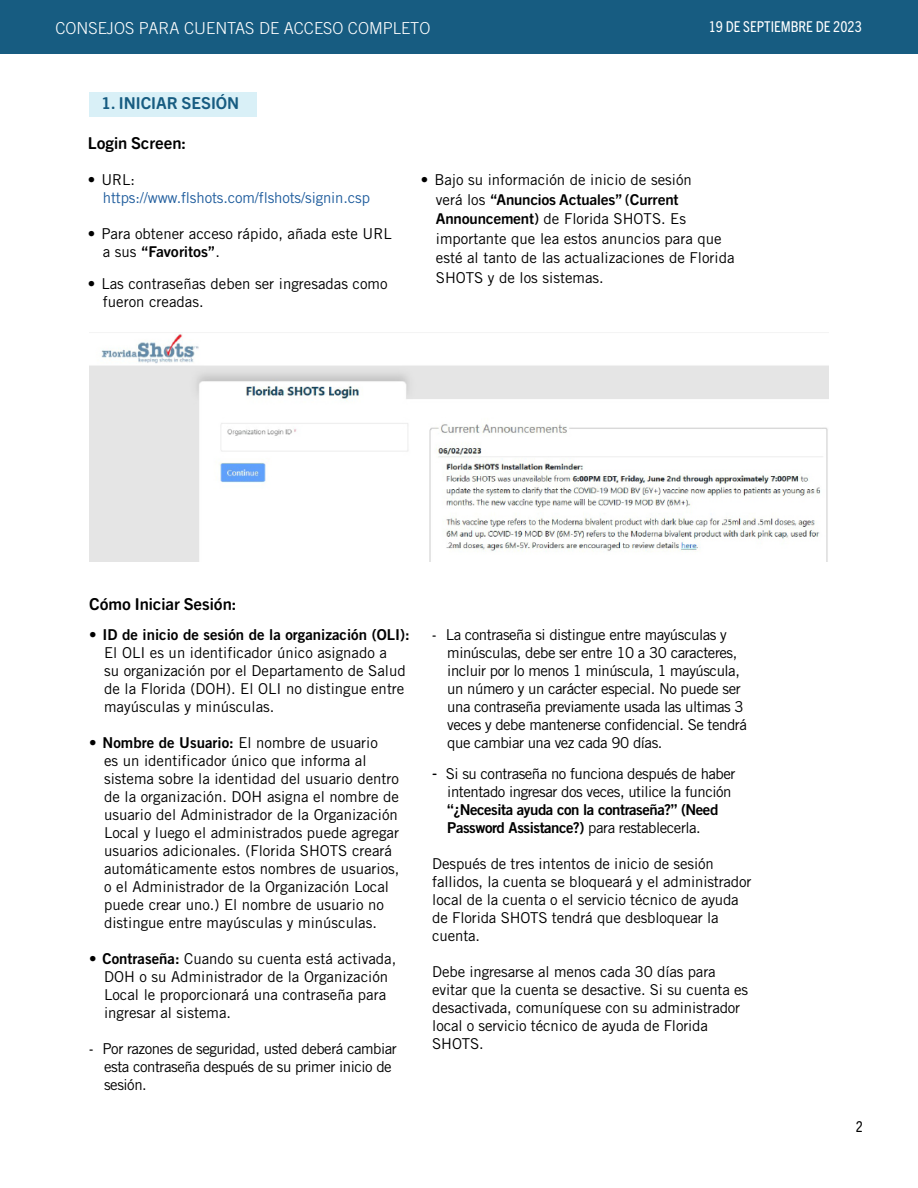
<style>
.page{position:relative;width:918px;height:1188px;background:#fff}
.page>*{position:absolute;margin:0;border:0;box-sizing:border-box;transform-origin:0 0}
.t1{font:300 16.5px "Trade Gothic";color:#fff}
.t2{font:700 16.5px "Trade Gothic Next SR Pro";color:#000}
.t3{font:700 16.5px "Trade Gothic Next SR Pro";color:#175c81}
.t4{font:15px/18px "Trade Gothic";color:#000}
.t5{font:15px/18px "Trade Gothic";letter-spacing:-.03em;color:#000}
.t6{font:15px/18px "Trade Gothic LT Std Bd 2";letter-spacing:-.03em;color:#000}
.t7{font:700 15px "Trade Gothic Next SR Pro";letter-spacing:-.01em;color:#000}
.t8{font:15px "Trade Gothic";letter-spacing:-.01em;color:#215e9e}
.t9{font:15px "Trade Gothic LT Std Bd 2";color:#000}
.t10{font:condensed 15px "Trade Gothic Next SR Pro";color:#fff}
.t11{font:condensed 15px "Trade Gothic Next SR Pro";color:#000}
.s1{font-family:"Trade Gothic";font-weight:400}
.s2{font-family:"Trade Gothic Next SR Pro";font-weight:700}
.s3{font-family:"Trade Gothic"}
.s4{font-family:"Trade Gothic LT Std Bd 2"}
.s5{font-family:"Trade Gothic Next SR Pro";font-stretch:condensed}
.s6{font-family:"Trade Gothic Next SR Pro";font-stretch:condensed;font-size:18px}
</style>
<div class="page">
<img style="left:90px;top:334px;width:738px;height:228px">
<div style="left:89px;top:92px;width:167px;height:24px;background:#d9f0f7"></div>
<div style="left:0;top:0;width:918px;height:54px;background:#175c81"></div>
<p class="t1" style="left:56px;top:18px;width:377px">CONSEJOS PARA CUENTAS DE ACCESO COMPLETO</p>
<p class="t10" style="left:709px;top:17px;width:155px">19 DE SEPTIEMBRE DE 2023</p>
<p class="t3" style="left:102px;top:92px;width:139px">1. INICIAR SESIÓN</p>
<p class="t2" style="left:88px;top:132px;width:100px">Login Screen:</p>
<p class="t4" style="left:88px;top:171px;width:49px">• URL:</p>
<p class="t8" style="left:103px;top:189px;width:269px">https://www.flshots.com/flshots/signin.csp</p>
<p class="t4" style="left:88px;top:225px;width:305px">• Para obtener acceso rápido, añada este URL</p>
<p class="t7" style="left:103px;top:241px;width:119px"><span class="s1">a sus</span> “Favoritos”<span class="s1">.</span></p>
<p class="t4" style="left:103px;top:274px;width:286px;text-indent:-15px">• Las contraseñas deben ser ingresadas como fueron creadas.</p>
<p class="t4" style="left:421px;top:171px;width:272px">• Bajo su información de inicio de sesión</p>
<p class="t7" style="left:436px;top:189px;width:244px"><span class="s1">verá los</span> “Anuncios Actuales” (Current</p>
<p class="t4" style="left:436px;top:209px;width:300px;line-height:19.5px"><span class="s2">Announcement)</span> de Florida SHOTS. Es importante que lea estos anuncios para que esté al tanto de las actualizaciones de Florida SHOTS y de los sistemas.</p>
<p class="t2" style="left:89px;top:593px;width:149px">Cómo Iniciar Sesión:</p>
<p class="t9" style="left:89px;top:625px;width:322px"><span class="s3">•</span> ID de inicio de sesión de la organización (OLI):</p>
<p class="t4" style="left:104px;top:643px;width:303px">El OLI es un identificador único asignado a su organización por el Departamento de Salud de la Florida (DOH). El OLI no distingue entre mayúsculas y minúsculas.</p>
<p class="t4" style="left:104px;top:733px;width:297px;text-indent:-15px">• <span class="s4">Nombre de Usuario:</span> El nombre de usuario<br>es un identificador único que informa al sistema sobre la identidad del usuario dentro de la organización. DOH asigna el nombre de usuario del Administrador de la Organización Local y luego el administrados puede agregar usuarios adicionales. (Florida SHOTS creará automáticamente estos nombres de usuarios, o el Administrador de la Organización Local puede crear uno.) El nombre de usuario no distingue entre mayúsculas y minúsculas.</p>
<p class="t4" style="left:104px;top:949px;width:294px;text-indent:-15px">• <span class="s4">Contraseña:</span> Cuando su cuenta está activada, DOH o su Administrador de la Organización Local le proporcionará una contraseña para ingresar al sistema.</p>
<p class="t5" style="left:104px;top:1039px;width:294px;text-indent:-15px"><span class="s5">-</span> Por razones de seguridad, usted deberá cambiar esta contraseña después de su primer inicio de sesión.</p>
<p class="t5" style="left:447px;top:625px;width:301px;text-indent:-15px"><span class="s5">-</span> La contraseña si distingue entre mayúsculas y minúsculas, debe ser entre 10 a 30 caracteres, incluir por lo menos 1 minúscula, 1 mayúscula, un número y un carácter especial. No puede ser una contraseña previamente usada las ultimas 3 veces y debe mantenerse confidencial. Se tendrá que cambiar una vez cada 90 días.</p>
<p class="t5" style="left:432px;top:765px;width:305px;text-align:right"><span class="s6">-</span> Si su contraseña no funciona después de haber intentado ingresar dos veces, utilice la función</p>
<p class="t6" style="left:447px;top:801px;width:273px">“¿Necesita ayuda con la contraseña?” (Need<br>Password Assistance?) <span class="s3">para restablecerla.</span></p>
<p class="t4" style="left:432px;top:855px;width:321px">Después de tres intentos de inicio de sesión fallidos, la cuenta se bloqueará y el administrador local de la cuenta o el servicio técnico de ayuda de Florida SHOTS tendrá que desbloquear la cuenta.</p>
<p class="t4" style="left:432px;top:963px;width:317px">Debe ingresarse al menos cada 30 días para evitar que la cuenta se desactive. Si su cuenta es desactivada, comuníquese con su administrador local o servicio técnico de ayuda de Florida SHOTS.</p>
<p class="t11" style="left:856px;top:1117px;width:9px">2</p>
</div>
